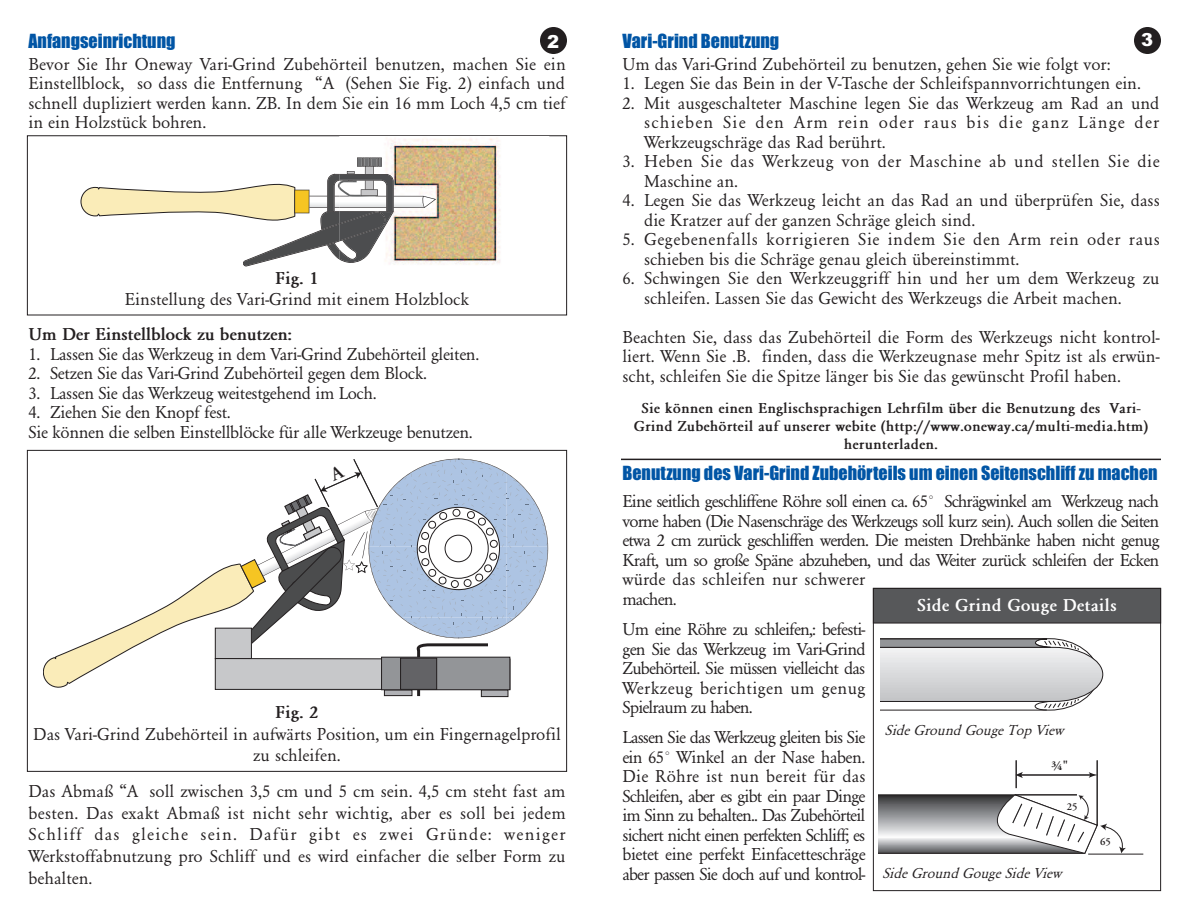
<style>
.page{position:relative;width:1188px;height:918px;background:#fff}
.page>*{position:absolute;margin:0;border:0;box-sizing:border-box;transform-origin:0 0}
.t1{font:18px/19.5px "Garamond";color:#231f20;text-align:justify}
.t2{font:18px/19.5px "Garamond";letter-spacing:-.045em;color:#231f20}
.t3{font:18px/19.5px "Garamond";letter-spacing:-.02em;color:#231f20}
.t4{font:18px/19.5px "Garamond";letter-spacing:.025em;color:#231f20}
.t5{font:18px "Impact";color:#0155a5}
.t6{font:18px/19.5px "Garamond";letter-spacing:.03em;color:#231f20}
.t7{font:700 18px "Garamond";letter-spacing:-.02em;color:#231f20}
.t8{font:700 18px "Garamond";color:#fff}
.t9{font:900 18px "Arial";color:#fff}
.t10{font:700 15px/18px "Garamond";color:#231f20;text-align:center}
.t11{font:italic 15px "Garamond";color:#231f20}
.t12{font:600 13.5px "Adobe Garamond Pro";color:#231f20}
.t13{font:600 10.5px "Adobe Garamond Pro";color:#231f20}
</style>
<div class="page">
<div style="left:27px;top:135px;width:540px;height:180px;border:1px solid #231f20"></div>
<hr style="left:1097px;top:760px;width:1px;height:65px;background:#231f20">
<hr style="left:1088px;top:854px;width:55px;height:1px;background:#231f20">
<svg style="left:878px;top:794px;width:248px;height:60px"></svg>
<hr style="left:1021px;top:775px;width:70px;height:1px;background:#231f20">
<svg style="left:1089px;top:772px;width:9px;height:6px"></svg>
<svg style="left:1015px;top:760px;width:8px;height:28px"></svg>
<svg style="left:881px;top:638px;width:222px;height:72px"></svg>
<div style="left:874px;top:589px;width:286px;height:34px;background:#57585a"></div>
<div style="left:873px;top:588px;width:288px;height:35px;border:1px solid #231f20"></div>
<svg style="left:81px;top:174px;width:258px;height:92px"></svg>
<img style="left:339px;top:136px;width:210px;height:129px">
<img style="left:394px;top:196px;width:27px;height:12px">
<img style="left:421px;top:196px;width:15px;height:12px">
<svg style="left:423px;top:197px;width:12px;height:10px"></svg>
<img style="left:357px;top:157px;width:25px;height:10px">
<svg style="left:362px;top:158px;width:17px;height:16px"></svg>
<svg style="left:347px;top:171px;width:8px;height:3px"></svg>
<img style="left:339px;top:174px;width:55px;height:89px">
<img style="left:339px;top:211px;width:47px;height:30px">
<hr style="left:621px;top:459px;width:540px;height:1px;background:#231f20">
<div style="left:540px;top:27px;width:27px;height:27px;background:#231f20;border-radius:50%"></div>
<div style="left:1134px;top:27px;width:27px;height:27px;background:#231f20;border-radius:50%"></div>
<svg style="left:43px;top:459px;width:506px;height:238px"></svg>
<p class="t9" style="left:547px;top:31px;width:14px">2</p>
<p class="t9" style="left:1141px;top:29px;width:14px">3</p>
<p class="t5" style="left:28px;top:31px;width:148px">Anfangseinrichtung</p>
<p class="t5" style="left:622px;top:31px;width:158px">Vari-Grind Benutzung</p>
<p class="t1" style="left:29px;top:54px;width:539px">Bevor Sie Ihr Oneway Vari-Grind Zubehörteil benutzen, machen Sie ein Einstellblock, so dass die Entfernung „A“ (Sehen Sie Fig. 2) einfach und schnell dupliziert werden kann. ZB. In dem Sie ein 16 mm Loch 4,5 cm tief in ein Holzstück bohren.</p>
<p class="t7" style="left:275px;top:268px;width:45px">Fig. 1</p>
<p class="t1" style="left:125px;top:290px;width:346px">Einstellung des Vari-Grind mit einem Holzblock</p>
<p class="t7" style="left:28px;top:325px;width:265px">Um Der Einstellblock zu benutzen:</p>
<p class="t3" style="left:28px;top:344px;width:452px">1. Lassen Sie das Werkzeug in dem Vari-Grind Zubehörteil gleiten.</p>
<p class="t3" style="left:28px;top:364px;width:400px">2. Setzen Sie das Vari-Grind Zubehörteil gegen dem Block.</p>
<p class="t3" style="left:28px;top:383px;width:350px">3. Lassen Sie das Werkzeug weitestgehend im Loch.</p>
<p class="t3" style="left:28px;top:403px;width:446px">4. Ziehen Sie den Knopf fest.<br>Sie können die selben Einstellblöcke für alle Werkzeuge benutzen.</p>
<p class="t7" style="left:275px;top:702px;width:45px">Fig. 2</p>
<p class="t1" style="left:33px;top:723px;width:529px;line-height:21.6px;text-align:center">Das Vari-Grind Zubehörteil in aufwärts Position, um ein Fingernagelprofil zu schleifen.</p>
<p class="t1" style="left:28px;top:781px;width:539px;line-height:21.6px">Das Abmaß „A“ soll zwischen 3,5 cm und 5 cm sein. 4,5 cm steht fast am besten. Das exakt Abmaß ist nicht sehr wichtig, aber es soll bei jedem Schliff das gleiche sein. Dafür gibt es zwei Gründe: weniger Werkstoffabnutzung pro Schliff und es wird einfacher die selber Form zu behalten.</p>
<p class="t1" style="left:622px;top:54px;width:490px">Um das Vari-Grind Zubehörteil zu benutzen, gehen Sie wie folgt vor:</p>
<p class="t1" style="left:622px;top:74px;width:520px">1. Legen Sie das Bein in der V-Tasche der Schleifspannvorrichtungen ein.</p>
<p class="t1" style="left:644px;top:93px;width:517px;text-indent:-22px">2. Mit ausgeschalteter Maschine legen Sie das Werkzeug am Rad an und schieben Sie den Arm rein oder raus bis die ganz Länge der Werkzeugschräge das Rad berührt.</p>
<p class="t6" style="left:644px;top:152px;width:517px;text-indent:-22px">3. Heben Sie das Werkzeug von der Maschine ab und stellen Sie die<br>Maschine an.</p>
<p class="t1" style="left:644px;top:191px;width:517px;text-indent:-22px">4. Legen Sie das Werkzeug leicht an das Rad an und überprüfen Sie, dass die Kratzer auf der ganzen Schräge gleich sind.</p>
<p class="t4" style="left:644px;top:230px;width:517px;text-indent:-22px">5. Gegebenenfalls korrigieren Sie indem Sie den Arm rein oder raus schieben bis die Schräge genau gleich übereinstimmt.</p>
<p class="t1" style="left:644px;top:269px;width:517px;text-indent:-22px">6. Schwingen Sie den Werkzeuggriff hin und her um dem Werkzeug zu schleifen. Lassen Sie das Gewicht des Werkzeugs die Arbeit machen.</p>
<p class="t1" style="left:622px;top:327px;width:539px">Beachten Sie, dass das Zubehörteil die Form des Werkzeugs nicht kontrol&shy;liert. Wenn Sie .B. finden, dass die Werkzeugnase mehr Spitz ist als erwün&shy;scht, schleifen Sie die Spitze länger bis Sie das gewünscht Profil haben.</p>
<p class="t10" style="left:634px;top:399px;width:516px">Sie können einen Englischsprachigen Lehrfilm über die Benutzung des Vari-<br>Grind Zubehörteil auf unserer webite (http://www.oneway.ca/multi-media.htm) herunterladen.</p>
<p class="t5" style="left:622px;top:463px;width:537px">Benutzung des Vari-Grind Zubehörteils um einen Seitenschliff zu machen</p>
<p class="t2" style="left:622px;top:492px;width:539px">Eine seitlich geschliffene Röhre soll einen ca. 65° Schrägwinkel am Werkzeug nach vorne haben (Die Nasenschräge des Werkzeugs soll kurz sein). Auch sollen die Seiten etwa 2 cm zurück geschliffen werden. Die meisten Drehbänke haben nicht genug Kraft, um so große Späne abzuheben, und das Weiter zurück schleifen der Ecken würde das schleifen nur schwerer<br>machen.</p>
<p class="t1" style="left:622px;top:620px;width:245px">Um eine Röhre zu schleifen,: befesti&shy;gen Sie das Werkzeug im Vari-Grind Zubehörteil. Sie müssen vielleicht das Werkzeug berichtigen um genug Spielraum zu haben.</p>
<p class="t1" style="left:622px;top:728px;width:245px">Lassen Sie das Werkzeug gleiten bis Sie ein 65° Winkel an der Nase haben.<br>Die Röhre ist nun bereit für das Schleifen, aber es gibt ein paar Dinge im Sinn zu behalten.. Das Zubehörteil sichert nicht einen perfekten Schliff; es bietet eine perfekt Einfacetteschräge aber passen Sie doch auf und kontrol-</p>
<p class="t8" style="left:917px;top:595px;width:201px">Side Grind Gouge Details</p>
<p class="t11" style="left:885px;top:722px;width:180px">Side Ground Gouge Top View</p>
<p class="t12" style="left:1051px;top:761px;width:19px">¾"</p>
<p class="t13" style="left:1067px;top:803px;width:12px">25</p>
<p class="t13" style="left:1100px;top:837px;width:12px">65</p>
<p class="t11" style="left:882px;top:865px;width:180px">Side Ground Gouge Side View</p>
</div>
